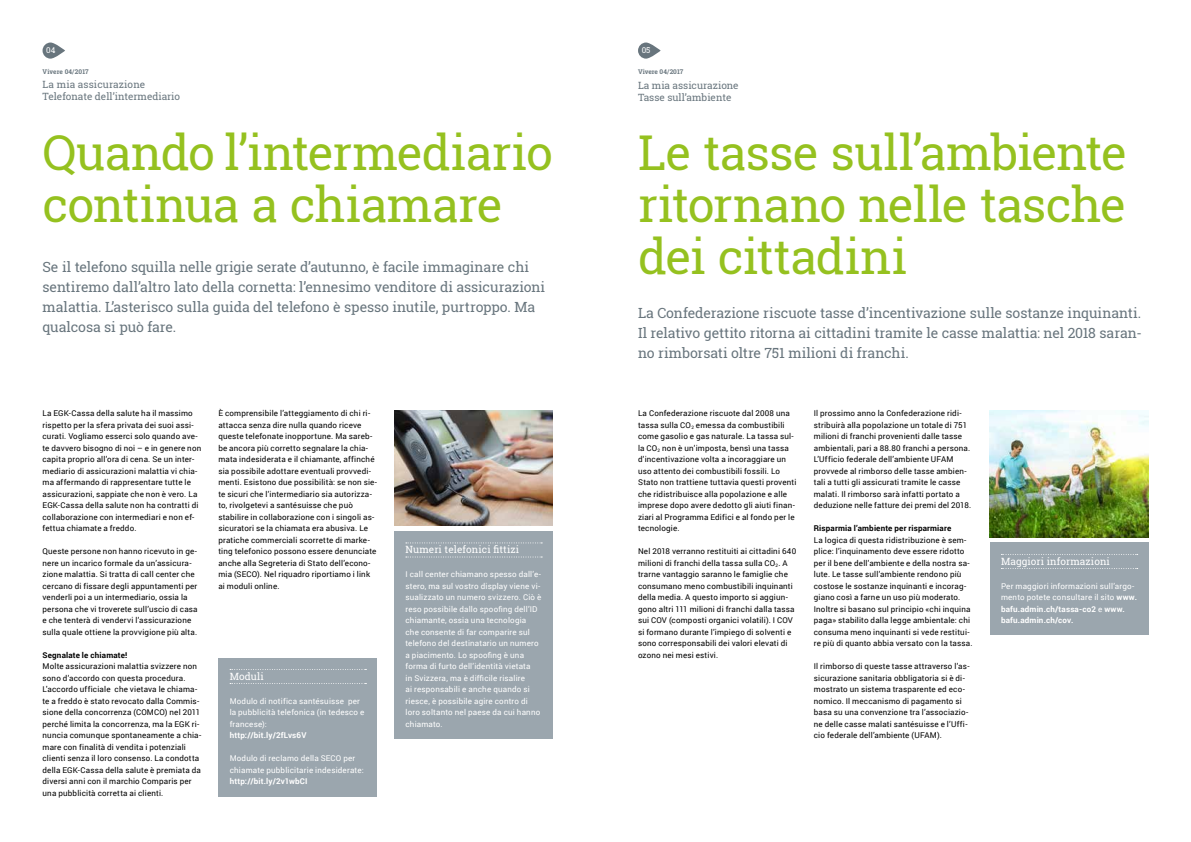
<style>
.page{position:relative;width:1191px;height:842px;background:#fff}
.page>*{position:absolute;margin:0;border:0;box-sizing:border-box;transform-origin:0 0}
.t1{font:48px/52px "Roboto Slab";letter-spacing:-.02em;color:#95c11f}
.t2{font:14px/20px "Roboto Slab";letter-spacing:-.005em;color:#68757d}
.t3{font:10px/12px "Roboto Slab";color:#68757d}
.t4{font:10px "Roboto Slab";letter-spacing:.01em;color:#fff}
.t5{font:8px/11.5px "Roboto";letter-spacing:.02em;color:#000}
.t6{font:8px/11.5px "Roboto";letter-spacing:.025em;color:#fff}
.t7{font:700 8px "Roboto";letter-spacing:.02em;color:#000}
.t8{font:700 8px "Roboto";letter-spacing:.02em;color:#fff}
.t9{font:8px "Roboto Slab";color:#fff}
.t10{font:700 6.5px "Roboto Slab";color:#68757d}
.s1{font-size:4.6px}
.s2{font-weight:700}
</style>
<div class="page">
<svg style="left:43px;top:43px;width:22px;height:16px"></svg>
<svg style="left:638px;top:43px;width:22px;height:16px"></svg>
<img style="left:394px;top:410px;width:159px;height:116px">
<img style="left:989px;top:410px;width:159px;height:127px">
<div style="left:394px;top:531px;width:159px;height:207px;background:#9ba6ae"></div>
<svg style="left:406px;top:542px;width:136px;height:1px"></svg>
<svg style="left:406px;top:557px;width:136px;height:1px"></svg>
<div style="left:218px;top:658px;width:159px;height:139px;background:#9ba6ae"></div>
<svg style="left:230px;top:669px;width:136px;height:1px"></svg>
<svg style="left:230px;top:683px;width:136px;height:1px"></svg>
<div style="left:989px;top:543px;width:159px;height:92px;background:#9ba6ae"></div>
<svg style="left:1001px;top:554px;width:136px;height:1px"></svg>
<svg style="left:1001px;top:568px;width:136px;height:1px"></svg>
<p class="t9" style="left:46px;top:45px;width:11px">04</p>
<p class="t9" style="left:641px;top:45px;width:10px">05</p>
<p class="t10" style="left:43px;top:67px;width:48px">Vivere 04/ 2017</p>
<p class="t3" style="left:43px;top:78px;width:139px">La mia assicurazione<br>Telefonate dell’intermediario</p>
<p class="t10" style="left:638px;top:67px;width:47px">Vivere 04 / 2017</p>
<p class="t3" style="left:638px;top:79px;width:102px">La mia assicurazione<br>Tasse sull’ambiente</p>
<h1 class="t1" style="left:43px;top:126px;width:512px">Quando l’intermediario continua a chiamare</h1>
<p class="t2" style="left:43px;top:257px;width:504px">Se il telefono squilla nelle grigie serate d’autunno, è facile immaginare chi sentiremo dall’altro lato della cornetta: l’ennesimo venditore di assicurazioni malattia. L’asterisco sulla guida del telefono è spesso inutile, purtroppo. Ma qualcosa si può fare.</p>
<p class="t5" style="left:43px;top:407px;width:160px">La EGK-Cassa della salute ha il massimo rispetto per la sfera privata dei suoi assi&shy;curati. Vogliamo esserci solo quando ave&shy;te davvero bisogno di noi – e in genere non capita proprio all’ora di cena. Se un inter&shy;mediario di assicurazioni malattia vi chia&shy;ma affermando di rappresentare tutte le assicurazioni, sappiate che non è vero. La EGK-Cassa della salute non ha contratti di collaborazione con intermediari e non ef&shy;fettua chiamate a freddo.</p>
<p class="t5" style="left:43px;top:545px;width:157px">Queste persone non hanno ricevuto in ge&shy;nere un incarico formale da un’assicura&shy;zione malattia. Si tratta di call center che cercano di fissare degli appuntamenti per venderli poi a un intermediario, ossia la persona che vi troverete sull’uscio di casa e che tenterà di vendervi l’assicurazione sulla quale ottiene la provvigione più alta.</p>
<p class="t7" style="left:43px;top:649px;width:86px">Segnalate le chiamate!</p>
<p class="t5" style="left:43px;top:660px;width:160px">Molte assicurazioni malattia svizzere non sono d’accordo con questa procedura.<br>L'accordo ufficiale che vietava le chiama&shy;te a freddo è stato revocato dalla Commis&shy;sione della concorrenza (COMCO) nel 2011 perché limita la concorrenza, ma la EGK ri&shy;nuncia comunque spontaneamente a chia&shy;mare con finalità di vendita i potenziali clienti senza il loro consenso. La condotta della EGK-Cassa della salute è premiata da diversi anni con il marchio Comparis per una pubblicità corretta ai clienti.</p>
<p class="t5" style="left:218px;top:407px;width:160px">È comprensibile l’atteggiamento di chi ri&shy;attacca senza dire nulla quando riceve queste telefonate inopportune. Ma sareb&shy;be ancora più corretto segnalare la chia&shy;mata indesiderata e il chiamante, affinché sia possibile adottare eventuali provvedi&shy;menti. Esistono due possibilità: se non sie&shy;te sicuri che l’intermediario sia autorizza&shy;to, rivolgetevi a santésuisse che può stabilire in collaborazione con i singoli as&shy;sicuratori se la chiamata era abusiva. Le pratiche commerciali scorrette di marke&shy;ting telefonico possono essere denunciate anche alla Segreteria di Stato dell’econo&shy;mia (SECO). Nel riquadro riportiamo i link ai moduli online.</p>
<p class="t4" style="left:230px;top:669px;width:35px">Moduli</p>
<p class="t6" style="left:230px;top:695px;width:136px">Modulo di notifica santésuisse per la pubblicità telefonica (in tedesco e francese):</p>
<p class="t8" style="left:230px;top:730px;width:78px">http://bit.ly/2fLvs6V</p>
<p class="t6" style="left:230px;top:752px;width:135px">Modulo di reclamo della SECO per chiamate pubblicitarie indesiderate:</p>
<p class="t8" style="left:230px;top:776px;width:79px">http://bit.ly/2v1wbCI</p>
<p class="t4" style="left:405px;top:543px;width:115px">Numeri telefonici fittizi</p>
<p class="t6" style="left:405px;top:568px;width:137px">I call center chiamano spesso dall’e&shy;stero, ma sul vostro display viene vi&shy;sualizzato un numero svizzero. Ciò è reso possibile dallo spoofing dell’ID chiamante, ossia una tecnologia che consente di far comparire sul telefono del destinatario un numero a piacimento. Lo spoofing è una forma di furto dell’identità vietata<br>in Svizzera, ma è difficile risalire<br>ai responsabili e anche quando si riesce, è possibile agire contro di loro soltanto nel paese da cui hanno chiamato.</p>
<h1 class="t1" style="left:638px;top:126px;width:490px;text-align:justify">Le tasse sull’ambiente ritornano nelle tasche dei cittadini</h1>
<h2 class="t2" style="left:638px;top:303px;width:505px;text-align:justify">La Confederazione riscuote tasse d’incentivazione sulle sostanze inquinanti.<br>Il relativo gettito ritorna ai cittadini tramite le casse malattia: nel 2018 saran&shy;no rimborsati oltre 751 milioni di franchi.</h2>
<p class="t5" style="left:638px;top:407px;width:160px">La Confederazione riscuote dal 2008 una tassa sulla CO<span class="s1">2</span> emessa da combustibili come gasolio e gas naturale. La tassa sul&shy;la CO<span class="s1">2</span> non è un’imposta, bensì una tassa d’incentivazione volta a incoraggiare un uso attento dei combustibili fossili. Lo Stato non trattiene tuttavia questi proventi che ridistribuisce alla popolazione e alle imprese dopo avere dedotto gli aiuti finan&shy;ziari al Programma Edifici e al fondo per le tecnologie.</p>
<p class="t5" style="left:638px;top:545px;width:160px">Nel 2018 verranno restituiti ai cittadini 640 milioni di franchi della tassa sulla CO<sub>2</sub>. A trarne vantaggio saranno le famiglie che consumano meno combustibili inquinanti della media. A questo importo si aggiun&shy;gono altri 111 milioni di franchi dalla tassa sui COV (composti organici volatili). I COV si formano durante l’impiego di solventi e sono corresponsabili dei valori elevati di ozono nei mesi estivi.</p>
<p class="t5" style="left:814px;top:407px;width:159px">Il prossimo anno la Confederazione ridi&shy;stribuirà alla popolazione un totale di 751 milioni di franchi provenienti dalle tasse ambientali, pari a 88.80 franchi a persona.<br>L’Ufficio federale dell’ambiente UFAM provvede al rimborso delle tasse ambien&shy;tali a tutti gli assicurati tramite le casse malati. Il rimborso sarà infatti portato a deduzione nelle fatture dei premi del 2018.</p>
<p class="t7" style="left:814px;top:523px;width:139px">Risparmia l’ambiente per risparmiare</p>
<p class="t5" style="left:814px;top:534px;width:160px">La logica di questa ridistribuzione è sem&shy;plice: l’inquinamento deve essere ridotto per il bene dell’ambiente e della nostra sa&shy;lute. Le tasse sull’ambiente rendono più costose le sostanze inquinanti e incorag&shy;giano così a farne un uso più moderato.<br>Inoltre si basano sul principio «chi inquina paga» stabilito dalla legge ambientale: chi consuma meno inquinanti si vede restitui&shy;re più di quanto abbia versato con la tassa.</p>
<p class="t5" style="left:814px;top:660px;width:157px">Il rimborso di queste tasse attraverso l’as&shy;sicurazione sanitaria obbligatoria si è di&shy;mostrato un sistema trasparente ed eco&shy;nomico. Il meccanismo di pagamento si basa su una convenzione tra l’associazio&shy;ne delle casse malati santésuisse e l’Uffi&shy;cio federale dell’ambiente (UFAM).</p>
<p class="t4" style="left:1001px;top:554px;width:110px">Maggiori informazioni</p>
<p class="t6" style="left:1001px;top:580px;width:138px">Per maggiori informazioni sull’argo&shy;mento potete consultare il sito <span class="s2">www. bafu.admin.ch/tassa-co2</span> e <span class="s2">www. bafu.admin.ch/cov.</span></p>
</div>
